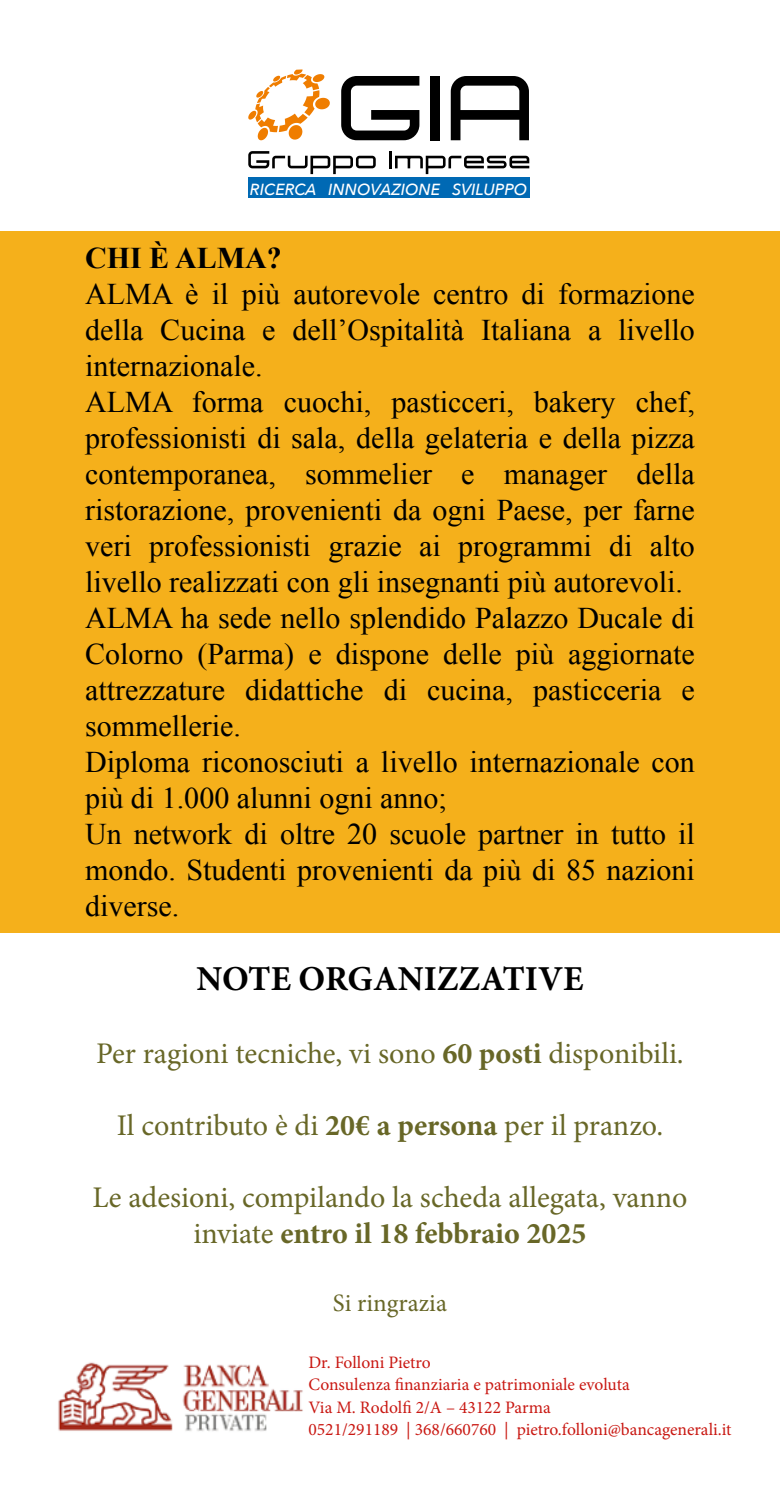
<style>
.page{position:relative;width:780px;height:1489px;background:#fff}
.page>*{position:absolute;margin:0;border:0;box-sizing:border-box;transform-origin:0 0}
.t1{font:700 35px "Minion Pro";color:#000}
.t2{font:30px/36px "Times New Roman";color:#000;text-align:justify}
.t3{font:30px/36px "Minion Pro";color:#686727;text-align:center}
.t4{font:700 30px "Times New Roman";color:#000}
.t5{font:25px "Minion Pro";color:#686727}
.t6{font:17.5px "Minion Pro";color:#c91812}
.t7{font:italic 500 16px "Avenir Next";color:#fff}
.s1{font-weight:700}
</style>
<div class="page">
<div style="left:0;top:231px;width:780px;height:701px;background:#f5b01b"></div>
<svg style="left:248px;top:69px;width:82px;height:71px"></svg>
<div style="left:430px;top:76px;width:10px;height:64px;background:#000"></div>
<svg style="left:341px;top:76px;width:78px;height:64px"></svg>
<svg style="left:450px;top:76px;width:79px;height:64px"></svg>
<svg style="left:248px;top:151px;width:128px;height:23px"></svg>
<hr style="left:389px;top:151px;width:3px;height:17px;background:#000">
<svg style="left:395px;top:156px;width:134px;height:18px"></svg>
<div style="left:248px;top:177px;width:281px;height:20px;background:#0069b4"></div>
<img style="left:58px;top:1362px;width:245px;height:69px">
<p class="t7" style="left:250px;top:175px;width:279px">RICERCA INNOVAZIONE SVILUPPO</p>
<p class="t4" style="left:85px;top:237px;width:198px">CHI È ALMA?</p>
<p class="t2" style="left:85px;top:275px;width:611px">ALMA è il più autorevole centro di formazione della Cucina e dell’Ospitalità Italiana a livello internazionale.</p>
<p class="t2" style="left:85px;top:383px;width:611px">ALMA forma cuochi, pasticceri, bakery chef, professionisti di sala, della gelateria e della pizza contemporanea, sommelier e manager della ristorazione, provenienti da ogni Paese, per farne veri professionisti grazie ai programmi di alto livello realizzati con gli insegnanti più autorevoli.</p>
<p class="t2" style="left:85px;top:599px;width:611px">ALMA ha sede nello splendido Palazzo Ducale di Colorno (Parma) e dispone delle più aggiornate attrezzature didattiche di cucina, pasticceria e sommellerie.</p>
<p class="t2" style="left:85px;top:743px;width:611px">Diploma riconosciuti a livello internazionale con più di 1.000 alunni ogni anno;</p>
<p class="t2" style="left:85px;top:815px;width:611px">Un network di oltre 20 scuole partner in tutto il mondo. Studenti provenienti da più di 85 nazioni diverse.</p>
<p class="t1" style="left:196px;top:954px;width:388px">NOTE ORGANIZZATIVE</p>
<p class="t3" style="left:96px;top:1035px;width:589px">Per ragioni tecniche, vi sono <span class="s1">60 posti</span> disponibili.</p>
<p class="t3" style="left:117px;top:1107px;width:548px">Il contributo è di <span class="s1">20€ a persona</span> per il pranzo.</p>
<p class="t3" style="left:92px;top:1179px;width:596px">Le adesioni, compilando la scheda allegata, vanno inviate <span class="s1">entro il 18 febbraio 2025</span></p>
<p class="t5" style="left:333px;top:1286px;width:115px">Si ringrazia</p>
<p class="t6" style="left:308px;top:1350px;width:124px">Dr. Folloni Pietro</p>
<p class="t6" style="left:308px;top:1372px;width:323px">Consulenza finanziaria e patrimoniale evoluta</p>
<p class="t6" style="left:308px;top:1395px;width:244px">Via M. Rodolfi 2/A – 43122 Parma</p>
<p class="t6" style="left:308px;top:1417px;width:424px">0521/291189 | 368/660760 | pietro.folloni@bancagenerali.it</p>
</div>
